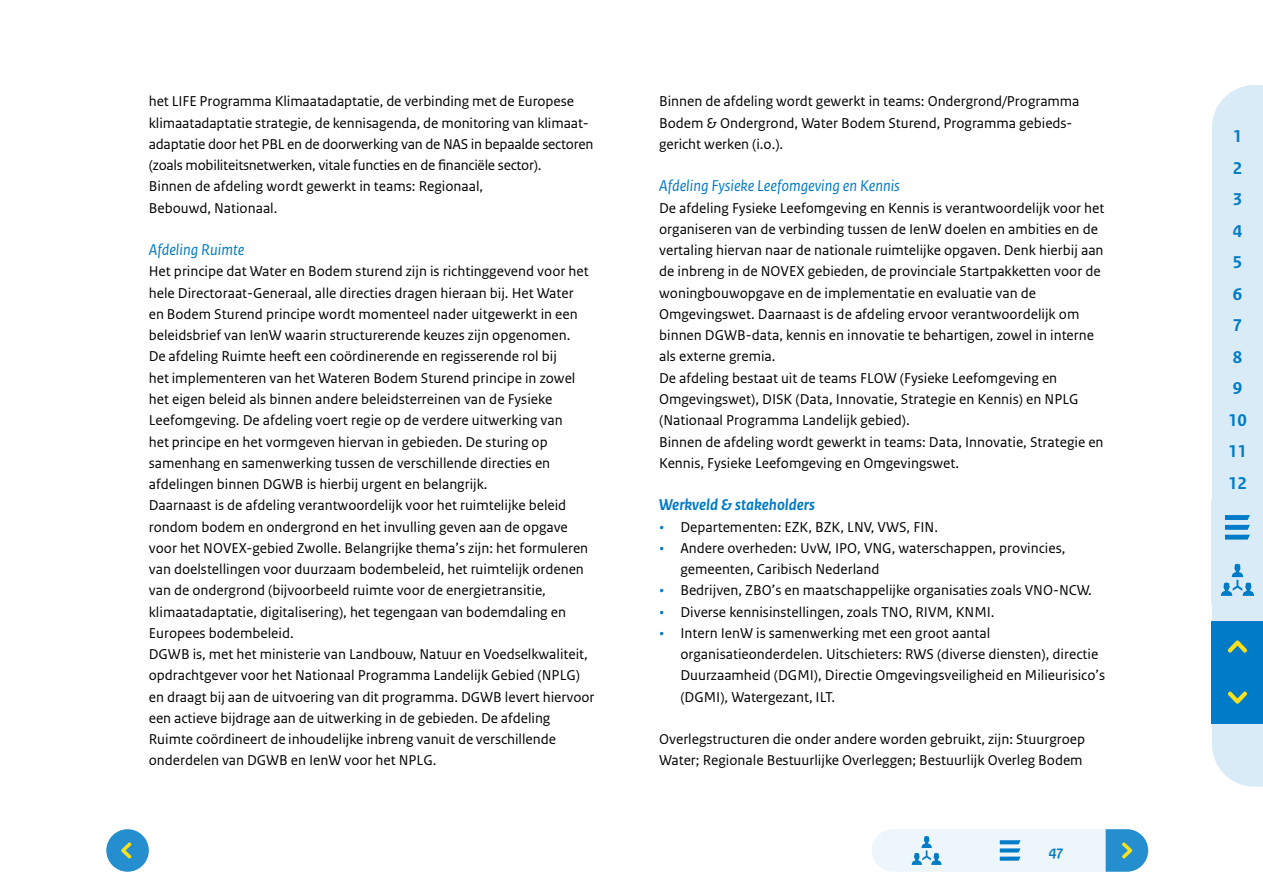
<style>
.page{position:relative;width:1263px;height:893px;background:#fff}
.page>*{position:absolute;margin:0;border:0;box-sizing:border-box;transform-origin:0 0}
.t1{font:700 18px/31.5px "Rijksoverheid Sans Text";color:#007bc7}
.H6_onderkopje{font:italic 16.5px "Rijksoverheid Sans Text";color:#007bc7}
.H5_tussenkopje{font:italic 700 16.5px "Rijksoverheid Sans Text";color:#007bc7}
.t2{font:15px/21.3px "Rijksoverheid Sans Text";color:#000}
.t3{font:italic 700 15px "Rijksoverheid Sans Text";color:#007bc7}
.s1{font-weight:700;font-style:italic;color:#007bc7}
</style>
<div class="page">
<svg style="left:1212px;top:85px;width:51px;height:702px;background:#b7d9ee"></svg>
<div style="left:872px;top:829px;width:276px;height:43px;background:#edf6fb;border-radius:21px"></div>
<svg style="left:1000px;top:840px;width:20px;height:21px"></svg>
<svg style="left:1106px;top:829px;width:42px;height:43px;background:#459ecd"></svg>
<div style="left:106px;top:829px;width:43px;height:43px;background:#248ecf;border-radius:50%"></div>
<svg style="left:121px;top:842px;width:11px;height:17px"></svg>
<svg style="left:912px;top:836px;width:29px;height:29px"></svg>
<p class="t2" style="left:149px;top:91px;width:446px">het LIFE Programma Klimaatadaptatie, de verbinding met de Europese klimaatadaptatie strategie, de kennisagenda, de monitoring van klimaat&shy;adaptatie door het PBL en de doorwerking van de NAS in bepaalde sectoren (zoals mobiliteitsnetwerken, vitale functies en de financiële sector).</p>
<p class="t2" style="left:149px;top:176px;width:336px">Binnen de afdeling wordt gewerkt in teams: Regionaal,<br>Bebouwd, Nationaal.</p>
<p class="H6_onderkopje" style="left:149px;top:241px;width:97px">Afdeling Ruimte</p>
<p class="t2" style="left:149px;top:261px;width:441px">Het principe dat Water en Bodem sturend zijn is richtinggevend voor het hele Directoraat-Generaal, alle directies dragen hieraan bij. Het Water en Bodem Sturend principe wordt momenteel nader uitgewerkt in een beleidsbrief van IenW waarin structurerende keuzes zijn opgenomen.<br>De afdeling Ruimte heeft een coördinerende en regisserende rol bij<br>het implementeren van het Wateren Bodem Sturend principe in zowel het eigen beleid als binnen andere beleidsterreinen van de Fysieke Leefomgeving. De afdeling voert regie op de verdere uitwerking van<br>het principe en het vormgeven hiervan in gebieden. De sturing op samenhang en samenwerking tussen de verschillende directies en afdelingen binnen DGWB is hierbij urgent en belangrijk.</p>
<p class="t2" style="left:149px;top:495px;width:441px">Daarnaast is de afdeling verantwoordelijk voor het ruimtelijke beleid rondom bodem en ondergrond en het invulling geven aan de opgave voor het NOVEX-gebied Zwolle. Belangrijke thema’s zijn: het formuleren van doelstellingen voor duurzaam bodembeleid, het ruimtelijk ordenen van de ondergrond (bijvoorbeeld ruimte voor de energietransitie, klimaatadaptatie, digitalisering), het tegengaan van bodemdaling en Europees bodembeleid.</p>
<p class="t2" style="left:149px;top:644px;width:447px">DGWB is, met het ministerie van Landbouw, Natuur en Voedselkwaliteit, opdrachtgever voor het Nationaal Programma Landelijk Gebied (NPLG) en draagt bij aan de uitvoering van dit programma. DGWB levert hiervoor een actieve bijdrage aan de uitwerking in de gebieden. De afdeling Ruimte coördineert de inhoudelijke inbreng vanuit de verschillende onderdelen van DGWB en IenW voor het NPLG.</p>
<p class="t2" style="left:659px;top:91px;width:422px">Binnen de afdeling wordt gewerkt in teams: Ondergrond/Programma<br>Bodem &amp; Ondergrond, Water Bodem Sturend, Programma gebieds&shy;gericht werken (i.o.).</p>
<p class="H6_onderkopje" style="left:659px;top:177px;width:242px">Afdeling Fysieke Leefomgeving en Kennis</p>
<p class="t2" style="left:659px;top:197px;width:447px">De afdeling Fysieke Leefomgeving en Kennis is verantwoordelijk voor het organiseren van de verbinding tussen de IenW doelen en ambities en de vertaling hiervan naar de nationale ruimtelijke opgaven. Denk hierbij aan de inbreng in de NOVEX gebieden, de provinciale Startpakketten voor de woningbouwopgave en de implementatie en evaluatie van de Omgevingswet. Daarnaast is de afdeling ervoor verantwoordelijk om binnen DGWB-data, kennis en innovatie te behartigen, zowel in interne als externe gremia.</p>
<p class="t2" style="left:659px;top:367px;width:421px">De afdeling bestaat uit de teams FLOW (Fysieke Leefomgeving en<br>Omgevingswet), DISK (Data, Innovatie, Strategie en Kennis) en NPLG (Nationaal Programma Landelijk gebied).</p>
<p class="t2" style="left:659px;top:431px;width:446px">Binnen de afdeling wordt gewerkt in teams: Data, Innovatie, Strategie en<br>Kennis, Fysieke Leefomgeving en Omgevingswet.</p>
<p class="H5_tussenkopje" style="left:659px;top:496px;width:157px">Werkveld &amp; stakeholders</p>
<p class="t2" style="left:659px;top:516px;width:280px"><span class="s1">•</span> Departementen: EZK, BZK, LNV, VWS, FIN.</p>
<p class="t2" style="left:680px;top:537px;width:387px;text-indent:-21px"><span class="s1">•</span> Andere overheden: UvW, IPO, VNG, waterschappen, provincies, gemeenten, Caribisch Nederland</p>
<p class="t2" style="left:659px;top:580px;width:434px"><span class="s1">•</span> Bedrijven, ZBO’s en maatschappelijke organisaties zoals VNO-NCW.</p>
<p class="t2" style="left:659px;top:601px;width:337px"><span class="s1">•</span> Diverse kennisinstellingen, zoals TNO, RIVM, KNMI.</p>
<p class="t2" style="left:680px;top:623px;width:426px;text-indent:-21px"><span class="s1">•</span> Intern IenW is samenwerking met een groot aantal organisatieonderdelen. Uitschieters: RWS (diverse diensten), directie Duurzaamheid (DGMI), Directie Omgevingsveiligheid en Milieurisico’s (DGMI), Watergezant, ILT.</p>
<p class="t2" style="left:659px;top:729px;width:428px">Overlegstructuren die onder andere worden gebruikt, zijn: Stuurgroep<br>Water; Regionale Bestuurlijke Overleggen; Bestuurlijk Overleg Bodem</p>
<p class="t3" style="left:1049px;top:842px;width:16px">47</p>
<p class="t1" style="left:1228px;top:121px;width:20px">1<br>2<br>3<br>4<br>5<br>6<br>7<br>8<br>9<br>10<br>11<br>12</p>
</div>
